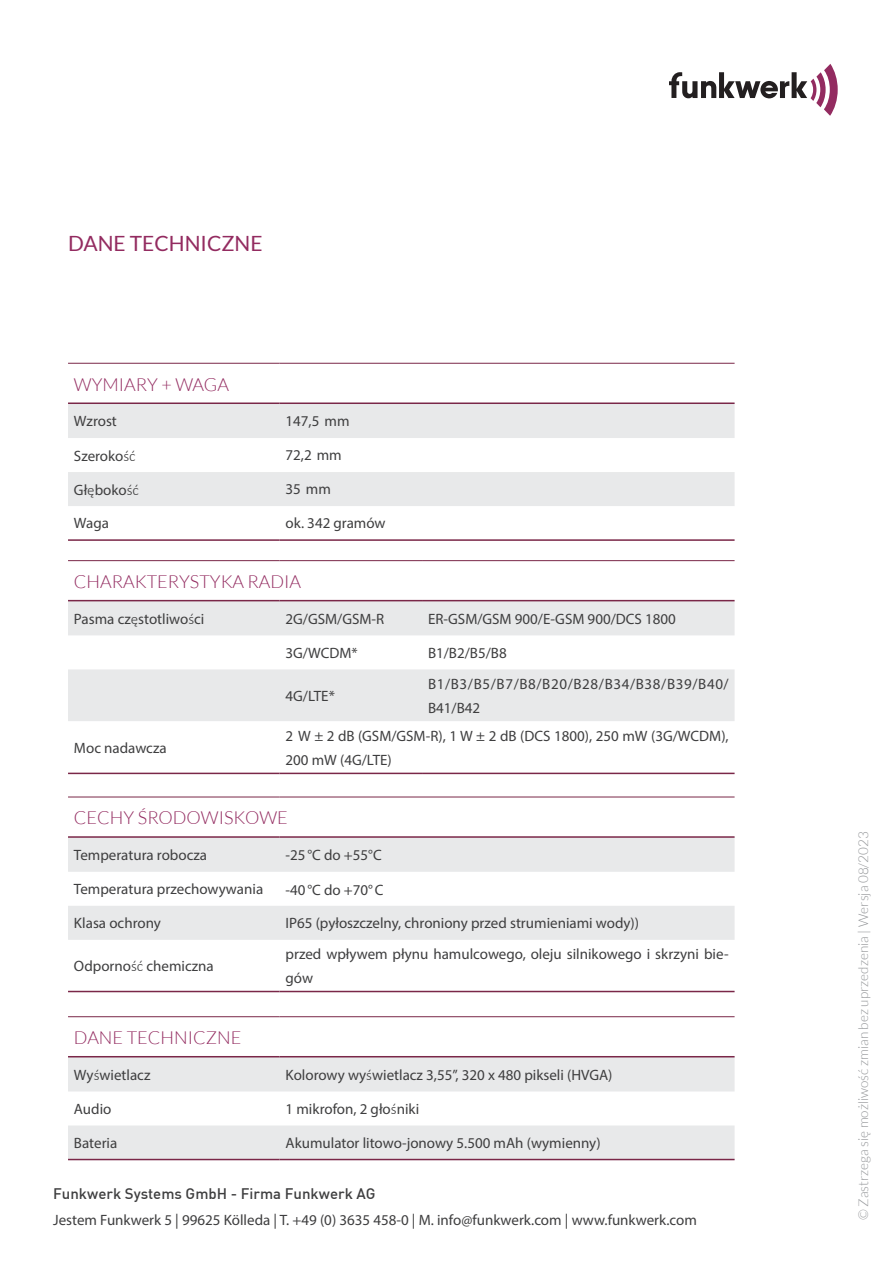
<style>
.page{position:relative;width:893px;height:1263px;background:#fff}
.page>*{position:absolute;margin:0;border:0;box-sizing:border-box;transform-origin:0 0}
.DB_-_h2{font:21px "Lato";color:#932b60}
.DB_-_Headline_Tabelle{font:300 18px "Lato";color:#932b60}
.DB_-_Fließtext{font:15px/24px "Myriad Pro";color:#3e3e3f}
.DB_-_Fließtext-2{font:15px/24px "Myriad Pro";letter-spacing:.04em;color:#3e3e3f}
.t1{font:500 15px "DIN";color:#3e3e3f}
.t2{font:300 13.5px "Lato";color:#939598}
.s1{font-family:"Calibri";font-weight:300}
</style>
<div class="page">
<svg style="left:669px;top:64px;width:169px;height:52px"></svg>
<svg style="left:68px;top:838px;width:667px;height:102px;fill:#e8e9ea"></svg>
<hr style="left:68px;top:836px;width:212px;height:2px;background:#7a2748">
<hr style="left:280px;top:836px;width:455px;height:2px;background:#7a2748">
<hr style="left:68px;top:797px;width:212px;height:1px;background:#7a2748">
<hr style="left:280px;top:797px;width:455px;height:1px;background:#7a2748">
<hr style="left:68px;top:991px;width:212px;height:1px;background:#7a2748">
<hr style="left:280px;top:991px;width:455px;height:1px;background:#7a2748">
<svg style="left:68px;top:601px;width:667px;height:120px;fill:#e8e9ea"></svg>
<hr style="left:68px;top:600px;width:212px;height:1px;background:#7a2748">
<hr style="left:280px;top:600px;width:142px;height:1px;background:#7a2748">
<hr style="left:422px;top:600px;width:313px;height:1px;background:#7a2748">
<hr style="left:68px;top:560px;width:212px;height:1px;background:#7a2748">
<hr style="left:280px;top:560px;width:142px;height:1px;background:#7a2748">
<hr style="left:422px;top:560px;width:313px;height:1px;background:#7a2748">
<hr style="left:68px;top:773px;width:212px;height:1px;background:#7a2748">
<hr style="left:280px;top:773px;width:142px;height:1px;background:#7a2748">
<hr style="left:422px;top:773px;width:313px;height:1px;background:#7a2748">
<svg style="left:68px;top:404px;width:667px;height:102px;fill:#e8e9ea"></svg>
<hr style="left:68px;top:402px;width:212px;height:2px;background:#7a2748">
<hr style="left:280px;top:402px;width:455px;height:2px;background:#7a2748">
<hr style="left:68px;top:363px;width:212px;height:1px;background:#7a2748">
<hr style="left:280px;top:363px;width:455px;height:1px;background:#7a2748">
<hr style="left:68px;top:539px;width:212px;height:2px;background:#7a2748">
<hr style="left:280px;top:539px;width:455px;height:2px;background:#7a2748">
<svg style="left:68px;top:1057px;width:667px;height:102px;fill:#e8e9ea"></svg>
<hr style="left:68px;top:1056px;width:212px;height:1px;background:#7a2748">
<hr style="left:280px;top:1056px;width:455px;height:1px;background:#7a2748">
<hr style="left:68px;top:1016px;width:212px;height:1px;background:#7a2748">
<hr style="left:280px;top:1016px;width:455px;height:1px;background:#7a2748">
<hr style="left:68px;top:1159px;width:212px;height:1px;background:#7a2748">
<hr style="left:280px;top:1159px;width:455px;height:1px;background:#7a2748">
<p class="DB_-_h2" style="left:68px;top:231px;width:196px">DANE TECHNICZNE</p>
<p class="DB_-_Headline_Tabelle" style="left:74px;top:374px;width:157px">WYMIARY + WAGA</p>
<p class="DB_-_Fließtext" style="left:74px;top:409px;width:44px">Wzrost</p>
<p class="DB_-_Fließtext" style="left:286px;top:409px;width:65px">147,5 mm</p>
<p class="DB_-_Fließtext" style="left:74px;top:443px;width:63px">Szeroko<span class="s1">ść</span></p>
<p class="DB_-_Fließtext" style="left:286px;top:443px;width:58px">72,2 mm</p>
<p class="DB_-_Fließtext" style="left:74px;top:477px;width:66px">Gł<span class="s1">ę</span>boko<span class="s1">ść</span></p>
<p class="DB_-_Fließtext" style="left:286px;top:477px;width:47px">35 mm</p>
<p class="DB_-_Fließtext" style="left:74px;top:511px;width:37px">Waga</p>
<p class="DB_-_Fließtext" style="left:286px;top:511px;width:102px">ok. 342 gramów</p>
<p class="DB_-_Headline_Tabelle" style="left:74px;top:572px;width:229px">CHARAKTERYSTYKA RADIA</p>
<p class="DB_-_Fließtext" style="left:74px;top:607px;width:132px">Pasma cz<span class="s1">ę</span>stotliwo<span class="s1">ś</span>ci</p>
<p class="DB_-_Fließtext" style="left:286px;top:606px;width:100px">2G/GSM/GSM-R</p>
<p class="DB_-_Fließtext" style="left:428px;top:606px;width:249px">ER-GSM/GSM 900/E-GSM 900/DCS 1800</p>
<p class="DB_-_Fließtext" style="left:286px;top:640px;width:74px">3G/WCDM*</p>
<p class="DB_-_Fließtext" style="left:428px;top:640px;width:80px">B1/B2/B5/B8</p>
<p class="DB_-_Fließtext" style="left:286px;top:683px;width:51px">4G/LTE*</p>
<p class="DB_-_Fließtext-2" style="left:428px;top:671px;width:302px">B1/B3/B5/B7/B8/B20/B28/B34/B38/B39/B40/<br>B41/B42</p>
<p class="DB_-_Fließtext" style="left:74px;top:735px;width:94px">Moc nadawcza</p>
<p class="DB_-_Fließtext" style="left:286px;top:724px;width:445px">2 W ± 2 dB (GSM/GSM-R), 1 W ± 2 dB (DCS 1800), 250 mW (3G/WCDM),<br>200 mW (4G/LTE)</p>
<p class="DB_-_Headline_Tabelle" style="left:74px;top:808px;width:215px">CECHY ŚRODOWISKOWE</p>
<p class="DB_-_Fließtext" style="left:74px;top:843px;width:135px">Temperatura robocza</p>
<p class="DB_-_Fließtext" style="left:286px;top:843px;width:98px">-25°C do +55°C</p>
<p class="DB_-_Fließtext" style="left:74px;top:877px;width:191px">Temperatura przechowywania</p>
<p class="DB_-_Fließtext" style="left:286px;top:877px;width:100px">-40°C do +70°C</p>
<p class="DB_-_Fließtext" style="left:74px;top:911px;width:88px">Klasa ochrony</p>
<p class="DB_-_Fließtext" style="left:286px;top:911px;width:355px">IP65 (pyłoszczelny, chroniony przed strumieniami wody))</p>
<p class="DB_-_Fließtext" style="left:74px;top:954px;width:141px">Odporno<span class="s1">ść</span> chemiczna</p>
<p class="DB_-_Fließtext" style="left:286px;top:942px;width:445px">przed wpływem płynu hamulcowego, oleju silnikowego i skrzyni bie&shy;gów</p>
<p class="DB_-_Headline_Tabelle" style="left:74px;top:1028px;width:169px">DANE TECHNICZNE</p>
<p class="DB_-_Fließtext" style="left:74px;top:1063px;width:78px">Wy<span class="s1">ś</span>wietlacz</p>
<p class="DB_-_Fließtext" style="left:286px;top:1063px;width:328px">Kolorowy wy<span class="s1">ś</span>wietlacz 3,55”, 320 x 480 pikseli (HVGA)</p>
<p class="DB_-_Fließtext" style="left:74px;top:1096px;width:39px">Audio</p>
<p class="DB_-_Fließtext" style="left:286px;top:1097px;width:135px">1 mikrofon, 2 gło<span class="s1">ś</span>niki</p>
<p class="DB_-_Fließtext" style="left:74px;top:1130px;width:45px">Bateria</p>
<p class="DB_-_Fließtext" style="left:286px;top:1130px;width:317px">Akumulator litowo-jonowy 5.500 mAh (wymienny)</p>
<p class="t1" style="left:53px;top:1183px;width:324px">Funkwerk Systems GmbH - Firma Funkwerk AG</p>
<p class="DB_-_Fließtext" style="left:53px;top:1208px;width:645px">Jestem Funkwerk 5 | 99625 Kölleda | T. +49 (0) 3635 458-0 | M. info@funkwerk.com | www.funkwerk.com</p>
<p class="t2" style="left:856px;top:1220px;width:390px;rotate:-90deg">© Zastrzega się możliwość zmian bez uprzedzenia | Wersja 08/2023</p>
</div>
